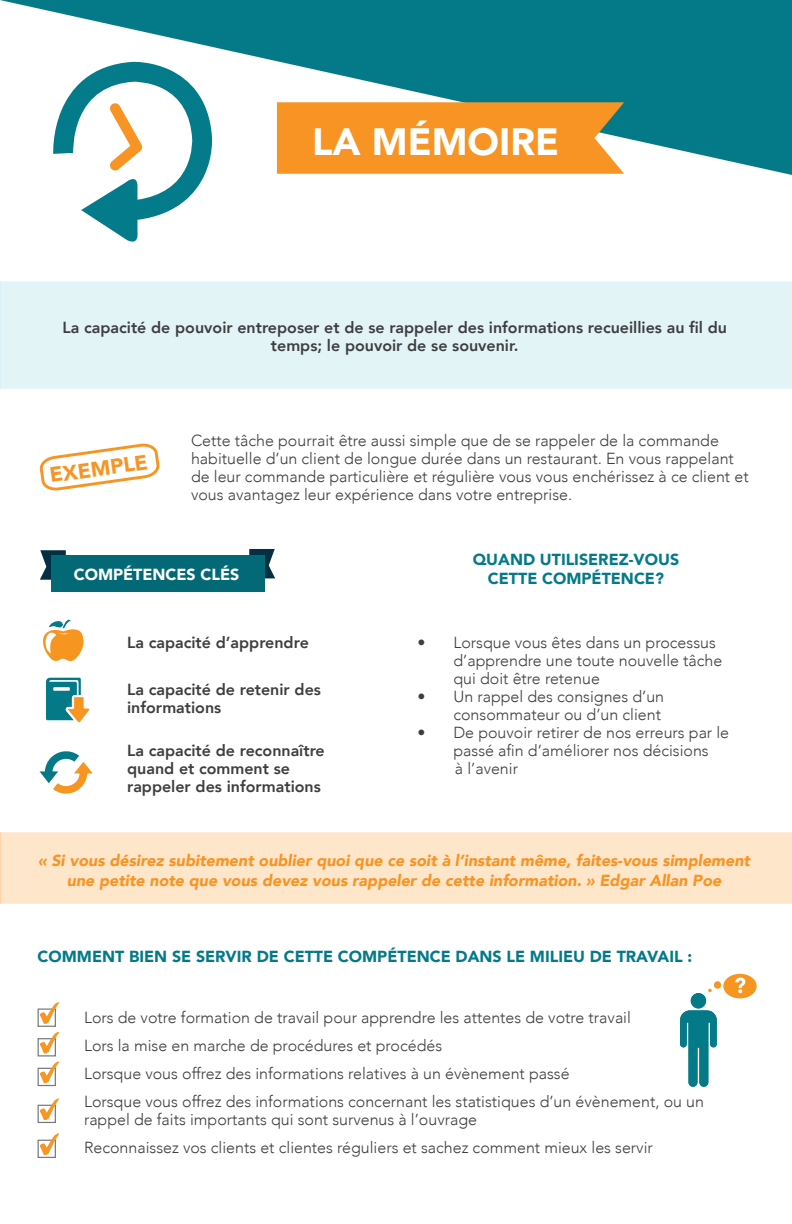
<style>
.page{position:relative;width:792px;height:1224px;background:#fff}
.page>*{position:absolute;margin:0;border:0;box-sizing:border-box;transform-origin:0 0}
.t1{font:900 38px "Avenir";color:#fff}
.t2{font:900 21px "Avenir";color:#f79423}
.t3{font:300 16px/18px "Avenir";color:#3e3e3f}
.t4{font:800 16px/18px "Avenir";color:#3e3e3f}
.t5{font:italic 900 16px/19.2px "Avenir";color:#f79423;text-align:center}
.t6{font:900 16px/19.2px "Avenir";color:#047a89;text-align:center}
.t7{font:900 16px "Avenir";color:#fff}
</style>
<div class="page">
<div style="left:1px;top:832px;width:791px;height:72px;background:#fee6cb"></div>
<hr style="left:0;top:832px;width:1px;height:72px;background:#fdd5a8">
<svg style="left:39px;top:443px;width:121px;height:48px"></svg>
<svg style="left:0;top:0;width:792px;height:175px;fill:#047a89"></svg>
<div style="left:1px;top:281px;width:791px;height:108px;background:#e3f4f7"></div>
<hr style="left:0;top:281px;width:1px;height:108px;background:#d9f0f4">
<svg style="left:46px;top:678px;width:44px;height:45px"></svg>
<svg style="left:680px;top:993px;width:37px;height:94px"></svg>
<div style="left:691px;top:993px;width:15px;height:15px;background:#047a89;border-radius:50%"></div>
<svg style="left:722px;top:972px;width:36px;height:28px"></svg>
<div style="left:720px;top:971px;width:40px;height:30px;border:3px solid #fff;border-radius:50%"></div>
<svg style="left:735px;top:978px;width:10px;height:15px"></svg>
<div style="left:707px;top:987px;width:6px;height:7px;background:#f79521;border-radius:50%"></div>
<div style="left:705px;top:986px;width:10px;height:9px;border:3px solid #fff;border-radius:50%"></div>
<div style="left:714px;top:981px;width:7px;height:8px;background:#f79521;border-radius:50%"></div>
<svg style="left:52px;top:61px;width:161px;height:181px"></svg>
<svg style="left:39px;top:751px;width:54px;height:43px"></svg>
<svg style="left:43px;top:619px;width:41px;height:42px"></svg>
<svg style="left:38px;top:1008px;width:18px;height:19px"></svg>
<svg style="left:40px;top:1002px;width:19px;height:23px"></svg>
<div style="left:38px;top:1038px;width:18px;height:19px;background:#fff;border:1px solid #76787b"></div>
<svg style="left:40px;top:1032px;width:19px;height:22px"></svg>
<svg style="left:38px;top:1068px;width:18px;height:18px"></svg>
<svg style="left:40px;top:1061px;width:19px;height:23px"></svg>
<svg style="left:38px;top:1105px;width:18px;height:18px"></svg>
<svg style="left:40px;top:1098px;width:19px;height:23px"></svg>
<svg style="left:38px;top:1140px;width:18px;height:18px"></svg>
<svg style="left:40px;top:1133px;width:19px;height:23px"></svg>
<svg style="left:277px;top:102px;width:347px;height:72px;background:#f2962b"></svg>
<svg style="left:249px;top:549px;width:26px;height:29px"></svg>
<svg style="left:40px;top:550px;width:26px;height:30px"></svg>
<div style="left:51px;top:556px;width:214px;height:36px;background:#036976"></div>
<h1 class="t1" style="left:312px;top:109px;width:248px">LA MÉMOIRE</h1>
<p class="t4" style="left:63px;top:319px;width:666px;text-align:center">La capacité de pouvoir entreposer et de se rappeler des informations recueillies au fil du temps; le pouvoir de se souvenir.</p>
<h2 class="t2" style="left:47px;top:457px;width:100px;rotate:-8deg">EXEMPLE</h2>
<p class="t3" style="left:191px;top:432px;width:559px">Cette tâche pourrait être aussi simple que de se rappeler de la commande habituelle d’un client de longue durée dans un restaurant. En vous rappelant de leur commande particulière et régulière vous vous enchérissez à ce client et vous avantagez leur expérience dans votre entreprise.</p>
<p class="t7" style="left:74px;top:560px;width:167px">COMPÉTENCES CLÉS</p>
<p class="t6" style="left:473px;top:549px;width:208px">QUAND UTILISEREZ-VOUS<br>CETTE COMPÉTENCE?</p>
<p class="t4" style="left:127px;top:634px;width:183px">La capacité d’apprendre</p>
<p class="t4" style="left:127px;top:680px;width:195px">La capacité de retenir des informations</p>
<p class="t4" style="left:127px;top:741px;width:199px">La capacité de reconnaître quand et comment se rappeler des informations</p>
<p class="t3" style="left:453px;top:633px;width:270px;text-indent:-36px">• Lorsque vous êtes dans un processus d’apprendre une toute nouvelle tâche qui doit être retenue</p>
<p class="t3" style="left:417px;top:687px;width:248px;text-align:right">• Un rappel des consignes d’un consommateur ou d’un client</p>
<p class="t3" style="left:453px;top:723px;width:277px;text-indent:-36px">• De pouvoir retirer de nos erreurs par le passé afin d’améliorer nos décisions<br>à l’avenir</p>
<p class="t5" style="left:38px;top:851px;width:713px">« Si vous désirez subitement oublier quoi que ce soit à l’instant même, faites-vous simplement une petite note que vous devez vous rappeler de cette information. » Edgar Allan Poe</p>
<p class="t6" style="left:38px;top:946px;width:656px">COMMENT BIEN SE SERVIR DE CETTE COMPÉTENCE DANS LE MILIEU DE TRAVAIL :</p>
<p class="t3" style="left:84px;top:1004px;width:622px;line-height:28px">Lors de votre formation de travail pour apprendre les attentes de votre travail<br>Lors la mise en marche de procédures et procédés<br>Lorsque vous offrez des informations relatives à un évènement passé<br>Lorsque vous offrez des informations concernant les statistiques d’un évènement, ou un</p>
<p class="t3" style="left:84px;top:1106px;width:570px;line-height:28px">rappel de faits importants qui sont survenus à l’ouvrage<br>Reconnaissez vos clients et clientes réguliers et sachez comment mieux les servir</p>
</div>
